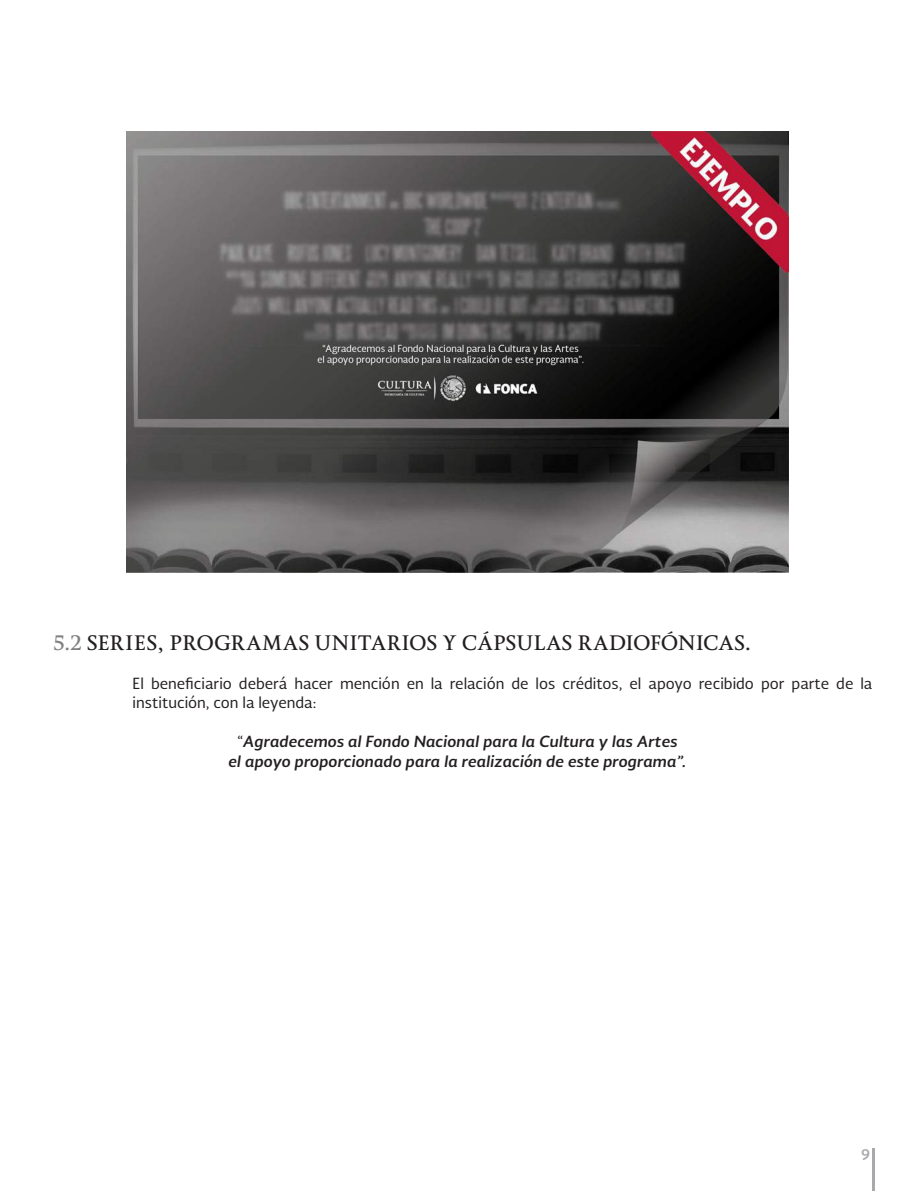
<style>
.page{position:relative;width:915px;height:1191px;background:#fff}
.page>*{position:absolute;margin:0;border:0;box-sizing:border-box;transform-origin:0 0}
.t1{font:700 19.5px "Soberana Titular";letter-spacing:-.01em;color:#231f20}
.t2{font:15px/19.5px "Soberana Sans";color:#231f20}
.t3{font:italic 700 15px/19.5px "Soberana Sans";color:#231f20;text-align:center}
.t4{font:700 15px "Soberana Sans";color:#a8a9ad}
.s1{color:#808083}
.s2{font-weight:400;font-style:normal}
</style>
<div class="page">
<hr style="left:872px;top:1148px;width:2px;height:43px;background:#a8a9ad">
<img style="left:126px;top:132px;width:662px;height:441px">
<h1 class="t1" style="left:53px;top:630px;width:699px"><span class="s1">5.2</span> SERIES, PROGRAMAS UNITARIOS Y CÁPSULAS RADIOFÓNICAS.</h1>
<p class="t2" style="left:133px;top:672px;width:741px">El beneficiario deberá hacer mención en la relación de los créditos, el apoyo recibido por parte de la institución, con la leyenda:</p>
<p class="t3" style="left:228px;top:731px;width:459px"><span class="s2">“</span>Agradecemos al Fondo Nacional para la Cultura y las Artes<br>el apoyo proporcionado para la realización de este programa”.</p>
<p class="t4" style="left:860px;top:1144px;width:11px">9</p>
</div>
